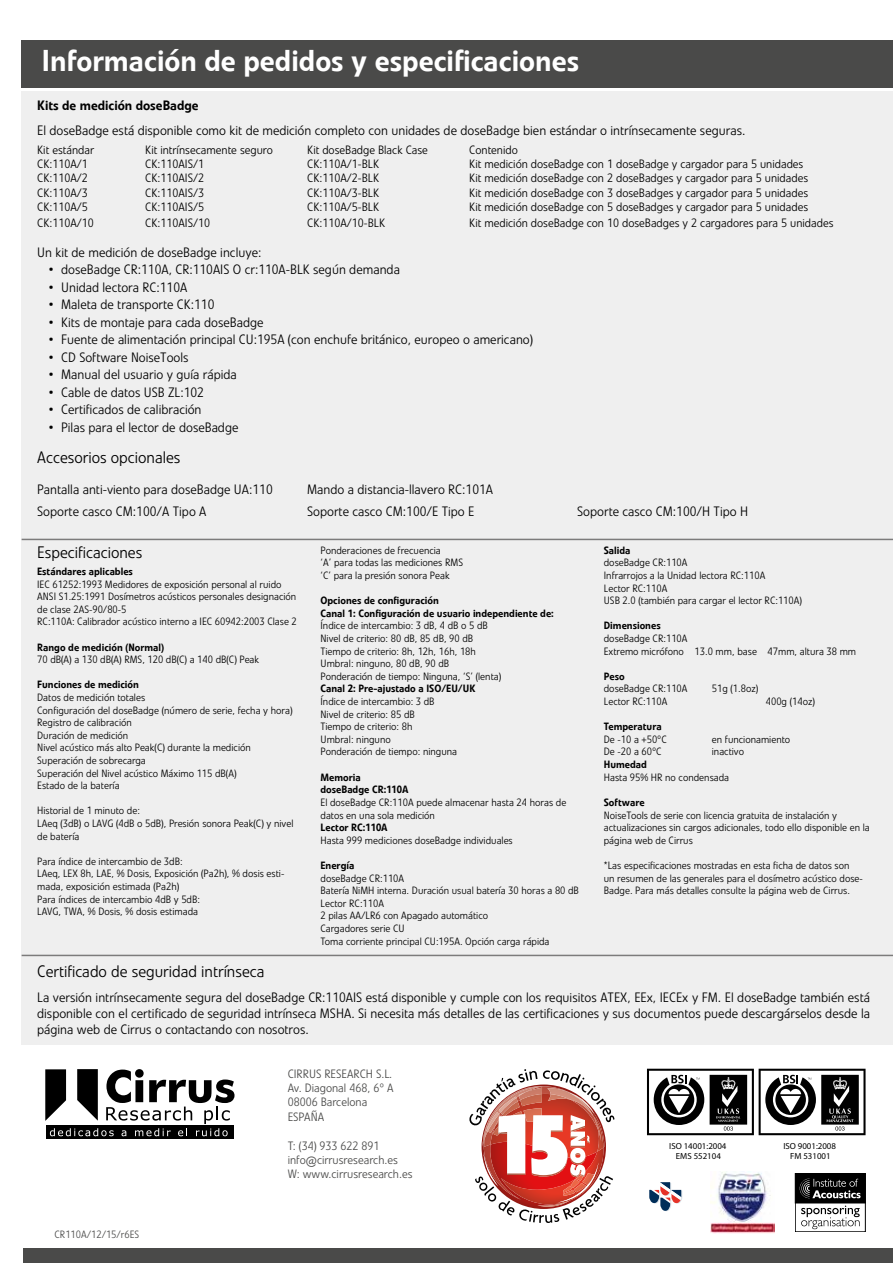
<style>
.page{position:relative;width:893px;height:1263px;background:#fff}
.page>*{position:absolute;margin:0;border:0;box-sizing:border-box;transform-origin:0 0}
.t1{font:500 30px "Veto Com";color:#fff}
.t2{font:300 16.5px "Veto LT Pro";color:#000}
.t3{font:300 13.5px/16.2px "Veto LT Pro";color:#000;text-align:justify}
.t4{font:500 13.5px "Veto Com";color:#000}
.t5{font:300 12px "Veto LT Pro";color:#000}
.t6{font:300 12px/14.4px "Veto LT Pro";color:#4a4a49}
.t7{font:300 10.5px/12.6px "Veto LT Pro";color:#000}
.t8{font:500 10.5px/12.6px "Veto Com";color:#000}
.t9{font:300 10.5px "Veto LT Pro";color:#4a4a49}
.t10{font:8.85px/10.6px "Myriad Pro";color:#000;text-align:center}
</style>
<div class="page">
<div style="left:24px;top:1248px;width:869px;height:15px;background:#4a4a49"></div>
<div style="left:22px;top:40px;width:871px;height:47px;background:#4a4a49"></div>
<div style="left:22px;top:91px;width:871px;height:953px;background:#efefef"></div>
<hr style="left:22px;top:539px;width:871px;height:1px;background:#7c7b7b">
<hr style="left:22px;top:955px;width:871px;height:1px;background:#7c7b7b">
<svg style="left:647px;top:1069px;width:218px;height:66px"></svg>
<svg style="left:801px;top:1205px;width:59px;height:24px"></svg>
<div style="left:795px;top:1173px;width:70px;height:30px;background:#000"></div>
<svg style="left:800px;top:1178px;width:60px;height:20px"></svg>
<img style="left:710px;top:1171px;width:65px;height:62px">
<svg style="left:649px;top:1182px;width:33px;height:29px"></svg>
<svg style="left:469px;top:1069px;width:145px;height:154px"></svg>
<svg style="left:46px;top:1136px;width:187px;height:3px"></svg>
<svg style="left:45px;top:1069px;width:189px;height:67px"></svg>
<h1 class="t1" style="left:42px;top:42px;width:539px">Información de pedidos y especificaciones</h1>
<p class="t4" style="left:37px;top:97px;width:163px">Kits de medición doseBadge</p>
<p class="t3" style="left:37px;top:122px;width:710px">El doseBadge está disponible como kit de medición completo con unidades de doseBadge bien estándar o intrínsecamente seguras.</p>
<p class="t5" style="left:37px;top:142px;width:58px">Kit estándar</p>
<p class="t5" style="left:145px;top:142px;width:129px">Kit intrínsecamente seguro</p>
<p class="t5" style="left:307px;top:142px;width:122px">Kit doseBadge Black Case</p>
<p class="t5" style="left:469px;top:142px;width:50px">Contenido</p>
<p class="t5" style="left:37px;top:157px;width:52px">CK:110A/1</p>
<p class="t5" style="left:145px;top:157px;width:60px">CK:110AIS/1</p>
<p class="t5" style="left:307px;top:157px;width:73px">CK:110A/1-BLK</p>
<p class="t5" style="left:469px;top:157px;width:336px">Kit medición doseBadge con 1 doseBadge y cargador para 5 unidades</p>
<p class="t5" style="left:37px;top:171px;width:52px">CK:110A/2</p>
<p class="t5" style="left:145px;top:171px;width:60px">CK:110AIS/2</p>
<p class="t5" style="left:307px;top:171px;width:73px">CK:110A/2-BLK</p>
<p class="t5" style="left:469px;top:171px;width:340px">Kit medición doseBadge con 2 doseBadges y cargador para 5 unidades</p>
<p class="t5" style="left:37px;top:186px;width:52px">CK:110A/3</p>
<p class="t5" style="left:145px;top:186px;width:60px">CK:110AIS/3</p>
<p class="t5" style="left:307px;top:186px;width:73px">CK:110A/3-BLK</p>
<p class="t5" style="left:469px;top:186px;width:340px">Kit medición doseBadge con 3 doseBadges y cargador para 5 unidades</p>
<p class="t5" style="left:37px;top:200px;width:52px">CK:110A/5</p>
<p class="t5" style="left:145px;top:200px;width:60px">CK:110AIS/5</p>
<p class="t5" style="left:307px;top:200px;width:73px">CK:110A/5-BLK</p>
<p class="t5" style="left:469px;top:200px;width:340px">Kit medición doseBadge con 5 doseBadges y cargador para 5 unidades</p>
<p class="t5" style="left:37px;top:216px;width:58px">CK:110A/10</p>
<p class="t5" style="left:145px;top:216px;width:66px">CK:110AIS/10</p>
<p class="t5" style="left:307px;top:216px;width:79px">CK:110A/10-BLK</p>
<p class="t5" style="left:469px;top:216px;width:366px">Kit medición doseBadge con 10 doseBadges y 2 cargadores para 5 unidades</p>
<p class="t3" style="left:37px;top:244px;width:226px">Un kit de medición de doseBadge incluye:</p>
<p class="t3" style="left:48px;top:262px;width:354px">• doseBadge CR:110A, CR:110AIS O cr:110A-BLK según demanda</p>
<p class="t3" style="left:48px;top:279px;width:141px">• Unidad lectora RC:110A</p>
<p class="t3" style="left:48px;top:297px;width:168px">• Maleta de transporte CK:110</p>
<p class="t3" style="left:48px;top:314px;width:217px">• Kits de montaje para cada doseBadge</p>
<p class="t3" style="left:48px;top:332px;width:487px">• Fuente de alimentación principal CU:195A (con enchufe británico, europeo o americano)</p>
<p class="t3" style="left:48px;top:349px;width:142px">• CD Software NoiseTools</p>
<p class="t3" style="left:48px;top:367px;width:191px">• Manual del usuario y guía rápida</p>
<p class="t3" style="left:48px;top:384px;width:158px">• Cable de datos USB ZL:102</p>
<p class="t3" style="left:48px;top:402px;width:155px">• Certificados de calibración</p>
<p class="t3" style="left:48px;top:419px;width:192px">• Pilas para el lector de doseBadge</p>
<h2 class="t2" style="left:37px;top:447px;width:145px">Accesorios opcionales</h2>
<p class="t3" style="left:37px;top:481px;width:237px">Pantalla anti-viento para doseBadge UA:110</p>
<p class="t3" style="left:307px;top:481px;width:187px">Mando a distancia-llavero RC:101A</p>
<p class="t3" style="left:37px;top:504px;width:171px">Soporte casco CM:100/A Tipo A</p>
<p class="t3" style="left:307px;top:504px;width:169px">Soporte casco CM:100/E Tipo E</p>
<p class="t3" style="left:577px;top:504px;width:172px">Soporte casco CM:100/H Tipo H</p>
<h2 class="t2" style="left:37px;top:543px;width:107px">Especificaciones</h2>
<p class="t8" style="left:37px;top:565px;width:97px">Estándares aplicables</p>
<p class="t7" style="left:37px;top:578px;width:261px">IEC 61252:1993 Medidores de exposición personal al ruido ANSI S1.25:1991 Dosímetros acústicos personales designación de clase 2AS-90/80-5<br>RC:110A: Calibrador acústico interno a IEC 60942:2003 Clase 2</p>
<p class="t8" style="left:37px;top:641px;width:128px">Rango de medición (Normal)</p>
<p class="t7" style="left:37px;top:653px;width:224px">70 dB(A) a 130 dB(A) RMS, 120 dB(C) a 140 dB(C) Peak</p>
<p class="t8" style="left:37px;top:678px;width:103px">Funciones de medición</p>
<p class="t7" style="left:37px;top:691px;width:257px">Datos de medición totales<br>Configuración del doseBadge (número de serie, fecha y hora)<br>Registro de calibración<br>Duración de medición<br>Nivel acústico más alto Peak(C) durante la medición Superación de sobrecarga<br>Superación del Nivel acústico Máximo 115 dB(A)<br>Estado de la batería</p>
<p class="t7" style="left:37px;top:804px;width:258px">Historial de 1 minuto de:<br>LAeq (3dB) o LAVG (4dB o 5dB), Presión sonora Peak(C) y nivel de batería</p>
<p class="t7" style="left:37px;top:855px;width:249px">Para índice de intercambio de 3dB:<br>LAeq, LEX 8h, LAE, % Dosis, Exposición (Pa2h), % dosis esti&shy;mada, exposición estimada (Pa2h)<br>Para índices de intercambio 4dB y 5dB:<br>LAVG, TWA, % Dosis, % dosis estimada</p>
<p class="t7" style="left:320px;top:544px;width:144px">Ponderaciones de frecuencia<br>‘A’ para todas las mediciones RMS ‘C’ para la presión sonora Peak</p>
<p class="t8" style="left:320px;top:594px;width:235px">Opciones de configuración<br>Canal 1: Configuración de usuario independiente de:</p>
<p class="t7" style="left:320px;top:620px;width:182px">Índice de intercambio: 3 dB, 4 dB o 5 dB Nivel de criterio: 80 dB, 85 dB, 90 dB Tiempo de criterio: 8h, 12h, 16h, 18h Umbral: ninguno, 80 dB, 90 dB Ponderación de tiempo: Ninguna, ‘S’ (lenta)</p>
<p class="t8" style="left:320px;top:683px;width:156px">Canal 2: Pre-ajustado a ISO/EU/UK</p>
<p class="t7" style="left:320px;top:695px;width:138px">Índice de intercambio: 3 dB<br>Nivel de criterio: 85 dB<br>Tiempo de criterio: 8h<br>Umbral: ninguno<br>Ponderación de tiempo: ninguna</p>
<p class="t8" style="left:320px;top:771px;width:90px">Memoria doseBadge CR:110A</p>
<p class="t7" style="left:320px;top:796px;width:247px">El doseBadge CR:110A puede almacenar hasta 24 horas de datos en una sola medición</p>
<p class="t8" style="left:320px;top:821px;width:69px">Lector RC:110A</p>
<p class="t7" style="left:320px;top:834px;width:194px">Hasta 999 mediciones doseBadge individuales</p>
<p class="t8" style="left:320px;top:859px;width:35px">Energía</p>
<p class="t7" style="left:320px;top:872px;width:260px">doseBadge CR:110A<br>Batería NiMH interna. Duración usual batería 30 horas a 80 dB Lector RC:110A<br>2 pilas AA/LR6 con Apagado automático<br>Cargadores serie CU<br>Toma corriente principal CU:195A. Opción carga rápida</p>
<p class="t8" style="left:604px;top:544px;width:28px">Salida</p>
<p class="t7" style="left:604px;top:557px;width:200px">doseBadge CR:110A<br>Infrarrojos a la Unidad lectora RC:110A<br>Lector RC:110A<br>USB 2.0 (también para cargar el lector RC:110A)</p>
<p class="t8" style="left:604px;top:620px;width:58px">Dimensiones</p>
<p class="t7" style="left:604px;top:632px;width:254px">doseBadge CR:110A<br>Extremo micrófono 13.0 mm, base 47mm, altura 38 mm</p>
<p class="t8" style="left:604px;top:670px;width:22px">Peso</p>
<p class="t7" style="left:604px;top:683px;width:85px">doseBadge CR:110A</p>
<p class="t7" style="left:712px;top:683px;width:48px">51g (1.8oz)</p>
<p class="t7" style="left:604px;top:695px;width:65px">Lector RC:110A</p>
<p class="t7" style="left:766px;top:695px;width:50px">400g (14oz)</p>
<p class="t8" style="left:604px;top:720px;width:59px">Temperatura</p>
<p class="t7" style="left:604px;top:733px;width:65px">De -10 a +50ºC</p>
<p class="t7" style="left:712px;top:733px;width:80px">en funcionamiento</p>
<p class="t7" style="left:604px;top:746px;width:59px">De -20 a 60ºC</p>
<p class="t7" style="left:712px;top:746px;width:34px">inactivo</p>
<p class="t8" style="left:604px;top:758px;width:45px">Humedad</p>
<p class="t7" style="left:604px;top:771px;width:127px">Hasta 95% HR no condensada</p>
<p class="t8" style="left:604px;top:796px;width:42px">Software</p>
<p class="t7" style="left:604px;top:809px;width:267px">NoiseTools de serie con licencia gratuita de instalación y actualizaciones sin cargos adicionales, todo ello disponible en la página web de Cirrus</p>
<p class="t7" style="left:604px;top:859px;width:261px">*Las especificaciones mostradas en esta ficha de datos son un resumen de las generales para el dosímetro acústico dose-<br>Badge. Para más detalles consulte la página web de Cirrus.</p>
<h2 class="t2" style="left:37px;top:962px;width:229px">Certificado de seguridad intrínseca</h2>
<p class="t3" style="left:37px;top:989px;width:834px">La versión intrínsecamente segura del doseBadge CR:110AIS está disponible y cumple con los requisitos ATEX, EEx, IECEx y FM. El doseBadge también está disponible con el certificado de seguridad intrínseca MSHA. Si necesita más detalles de las certificaciones y sus documentos puede descargárselos desde la página web de Cirrus o contactando con nosotros.</p>
<p class="t9" style="left:55px;top:1228px;width:86px">CR110A/12/15/r6ES</p>
<p class="t6" style="left:288px;top:1066px;width:107px">CIRRUS RESEARCH S.L.<br>Av. Diagonal 468, 6º A<br>08006 Barcelona<br>ESPAÑA</p>
<p class="t6" style="left:288px;top:1138px;width:126px">T: (34) 933 622 891 info@cirrusresearch.es<br>W: www.cirrusresearch.es</p>
<p class="t10" style="left:783px;top:1140px;width:54px">ISO 9001:2008<br>FM 531001</p>
<p class="t10" style="left:669px;top:1140px;width:59px">ISO 14001:2004<br>EMS 552104</p>
</div>
